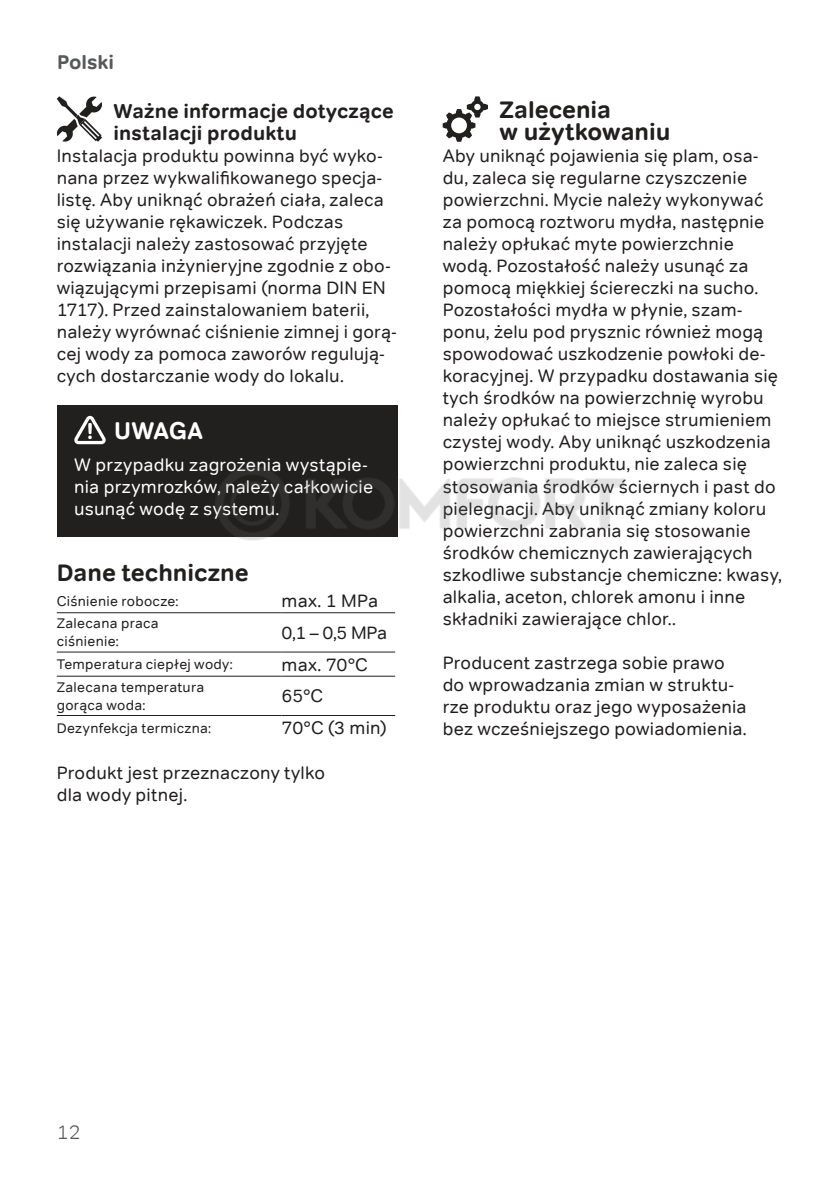
<style>
.page{position:relative;width:840px;height:1191px;background:#fff}
.page>*{position:absolute;margin:0;border:0;box-sizing:border-box;transform-origin:0 0}
.t1{font:700 24px/22px "Tondo Corp";color:#221f1f}
.t2{font:700 24px "Tondo Corp";letter-spacing:-.005em;color:#fff}
.t3{font:700 20px/22px "Tondo Corp";letter-spacing:.005em;color:#221f1f}
.t4{font:700 20px "Tondo Corp";color:#57585a}
.t5{font:300 20px "Tondo Corp";color:#57585a}
.t6{font:18px/22px "Tondo Corp";letter-spacing:.01em;color:#221f1f}
.t7{font:18px/22px "Tondo Corp";letter-spacing:.01em;color:#fff}
.t8{font:14px/18px "Tondo Corp";letter-spacing:.02em;color:#221f1f}
</style>
<div class="page">
<div style="left:57px;top:404px;width:340px;height:132px;background:#221f1f"></div>
<svg style="left:74px;top:416px;width:32px;height:28px"></svg>
<hr style="left:57px;top:612px;width:224px;height:1px;background:#221f1f">
<hr style="left:281px;top:612px;width:114px;height:1px;background:#221f1f">
<hr style="left:57px;top:651px;width:224px;height:1px;background:#221f1f">
<hr style="left:281px;top:651px;width:114px;height:1px;background:#221f1f">
<hr style="left:57px;top:676px;width:224px;height:1px;background:#221f1f">
<hr style="left:281px;top:676px;width:114px;height:1px;background:#221f1f">
<hr style="left:57px;top:715px;width:224px;height:1px;background:#221f1f">
<hr style="left:281px;top:715px;width:114px;height:1px;background:#221f1f">
<svg style="left:56px;top:96px;width:46px;height:46px"></svg>
<svg style="left:442px;top:96px;width:45px;height:46px"></svg>
<img style="left:210px;top:457px;width:415px;height:83px">
<p class="t4" style="left:57px;top:51px;width:58px">Polski</p>
<p class="t3" style="left:113px;top:101px;width:281px">Ważne informacje dotyczące instalacji produktu</p>
<p class="t6" style="left:57px;top:145px;width:341px">Instalacja produktu powinna być wyko&shy;nana przez wykwalifikowanego specja&shy;listę. Aby uniknąć obrażeń ciała, zaleca się używanie rękawiczek. Podczas instalacji należy zastosować przyjęte rozwiązania inżynieryjne zgodnie z obo&shy;wiązującymi przepisami (norma DIN EN 1717). Przed zainstalowaniem baterii, należy wyrównać ciśnienie zimnej i gorą&shy;cej wody za pomoca zaworów regulują&shy;cych dostarczanie wody do lokalu.</p>
<h1 class="t2" style="left:114px;top:417px;width:90px">UWAGA</h1>
<p class="t7" style="left:74px;top:453px;width:300px">W przypadku zagrożenia wystąpie&shy;nia przymrozków, należy całkowicie usunąć wodę z systemu.</p>
<h1 class="t1" style="left:57px;top:561px;width:193px">Dane techniczne</h1>
<p class="t8" style="left:57px;top:592px;width:123px">Ciśnienie robocze:</p>
<p class="t6" style="left:281px;top:590px;width:98px">max. 1 MPa</p>
<p class="t8" style="left:57px;top:615px;width:103px">Zalecana praca ciśnienie:</p>
<p class="t6" style="left:281px;top:622px;width:107px">0,1 – 0,5 MPa</p>
<p class="t8" style="left:57px;top:655px;width:178px">Temperatura ciepłej wody:</p>
<p class="t6" style="left:281px;top:654px;width:88px">max. 70°C</p>
<p class="t8" style="left:57px;top:678px;width:149px">Zalecana temperatura gorąca woda:</p>
<p class="t6" style="left:281px;top:685px;width:43px">65°C</p>
<p class="t8" style="left:57px;top:719px;width:156px">Dezynfekcja termiczna:</p>
<p class="t6" style="left:281px;top:717px;width:107px">70°C (3 min)</p>
<p class="t6" style="left:57px;top:762px;width:269px">Produkt jest przeznaczony tylko dla wody pitnej.</p>
<h1 class="t1" style="left:499px;top:99px;width:172px">Zalecenia<br>w użytkowaniu</h1>
<p class="t6" style="left:442px;top:145px;width:340px">Aby uniknąć pojawienia się plam, osa&shy;du, zaleca się regularne czyszczenie powierzchni. Mycie należy wykonywać za pomocą roztworu mydła, następnie należy opłukać myte powierzchnie wodą. Pozostałość należy usunąć za pomocą miękkiej ściereczki na sucho.<br>Pozostałości mydła w płynie, szam&shy;ponu, żelu pod prysznic również mogą spowodować uszkodzenie powłoki de&shy;koracyjnej. W przypadku dostawania się tych środków na powierzchnię wyrobu należy opłukać to miejsce strumieniem czystej wody. Aby uniknąć uszkodzenia powierzchni produktu, nie zaleca się stosowania środków ściernych i past do pielegnacji. Aby uniknąć zmiany koloru powierzchni zabrania się stosowanie środków chemicznych zawierających szkodliwe substancje chemiczne: kwasy, alkalia, aceton, chlorek amonu i inne składniki zawierające chlor..</p>
<p class="t6" style="left:442px;top:652px;width:305px">Producent zastrzega sobie prawo do wprowadzania zmian w struktu&shy;rze produktu oraz jego wyposażenia bez wcześniejszego powiadomienia.</p>
<p class="t5" style="left:57px;top:1124px;width:26px">12</p>
</div>
